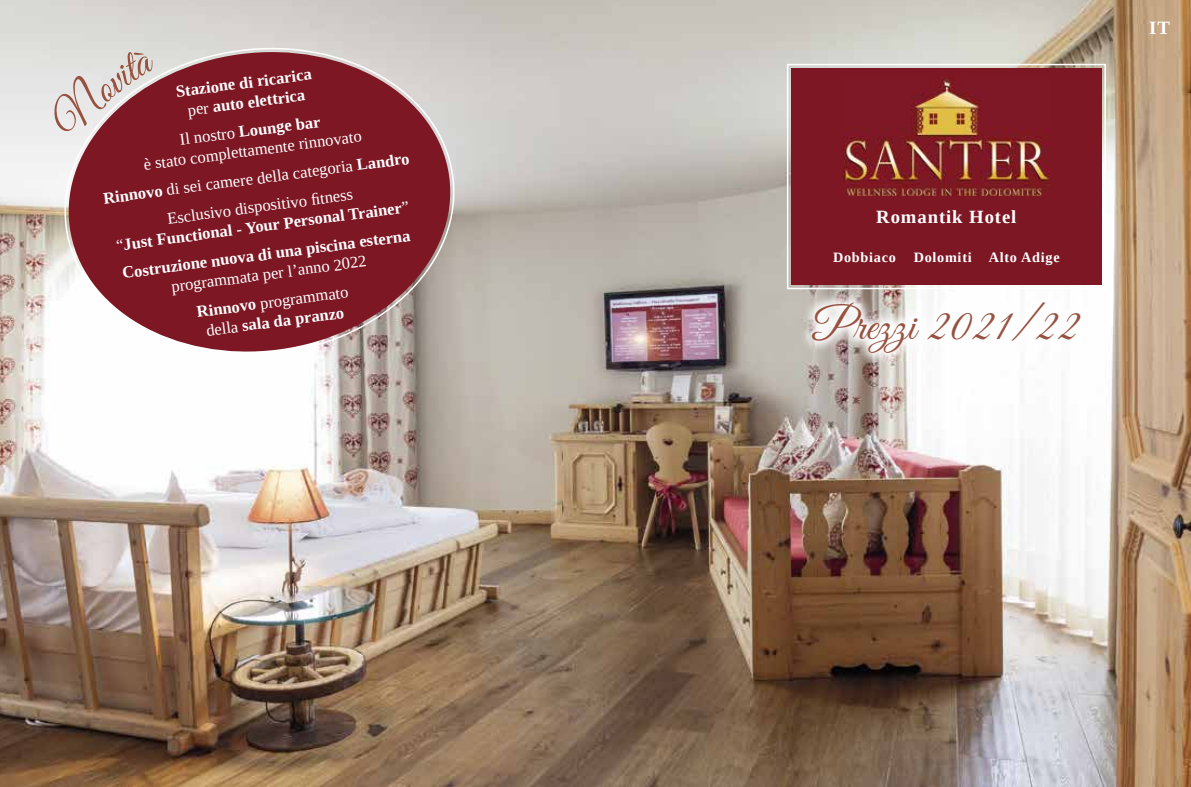
<style>
.page{position:relative;width:1191px;height:787px;background:#fff}
.page>*{position:absolute;margin:0;border:0;box-sizing:border-box;transform-origin:0 0}
.t1{font:45px "Great Vibes";color:#97523f}
.t2{font:700 18.75px "Tinos";color:#fff}
.t3{font:700 18.6px "Tinos";letter-spacing:.05em;color:#fff}
.t4{font:16.5px/19.5px "Tinos";color:#fff;text-align:center}
.t5{font:700 16.5px/20px "Tinos";color:#fff;text-align:center}
.t6{font:700 14.25px "Tinos";letter-spacing:.05em;color:#fff}
.s1{font-weight:400}
.s2{font-weight:700}
</style>
<div class="page">
<img style="left:0;top:0;width:1191px;height:787px">
<div style="left:787px;top:64px;width:319px;height:225px;border:2px solid #fff"></div>
<div style="left:791px;top:68px;width:310px;height:217px;background:#7d1724"></div>
<img style="left:843px;top:77px;width:206px;height:119px">
<svg style="left:799px;top:289px;width:294px;height:77px"></svg>
<svg style="left:55px;top:37px;width:409px;height:330px"></svg>
<svg style="left:59px;top:40px;width:401px;height:323px;background:#954a53"></svg>
<svg style="left:41px;top:47px;width:118px;height:97px;background:#cdb6b8"></svg>
<p class="t5" style="left:175px;top:82px;width:138px;rotate:-8deg">Stazione di ricarica <span class="s1">per</span> auto elettrica</p>
<p class="t4" style="left:140px;top:136px;width:221px;rotate:-8deg">Il nostro <span class="s2">Lounge bar<br></span>è stato complettamente rinnovato</p>
<p class="t4" style="left:101px;top:186px;width:310px;line-height:28.2px;rotate:-8deg"><span class="s2">Rinnovo</span> di sei camere della categoria <span class="s2">Landro<br></span>Esclusivo dispositivo fi tness</p>
<p class="t5" style="left:114px;top:232px;width:297px;line-height:28.3px;text-align:left;rotate:-8deg"><span class="s1">“</span>Just Functional - Your Personal Trainer<span class="s1">”<br></span>Costruzione nuova di una piscina esterna</p>
<p class="t4" style="left:169px;top:273px;width:198px;line-height:28.5px;rotate:-8deg">programmata per l’anno 2022<br><span class="s2">Rinnovo</span> programmato</p>
<p class="t5" style="left:205px;top:321px;width:140px;rotate:-8deg"><span class="s1">della</span> sala da pranzo</p>
<p class="t2" style="left:1149px;top:15px;width:23px">IT</p>
<p class="t3" style="left:876px;top:204px;width:142px">Romantik Hotel</p>
<p class="t6" style="left:833px;top:247px;width:64px">Dobbiaco</p>
<p class="t6" style="left:913px;top:247px;width:147px">Dolomiti Alto Adige</p>
<h1 class="t1" style="left:813px;top:300px;width:268px">Prezzi 2021/22</h1>
</div>
